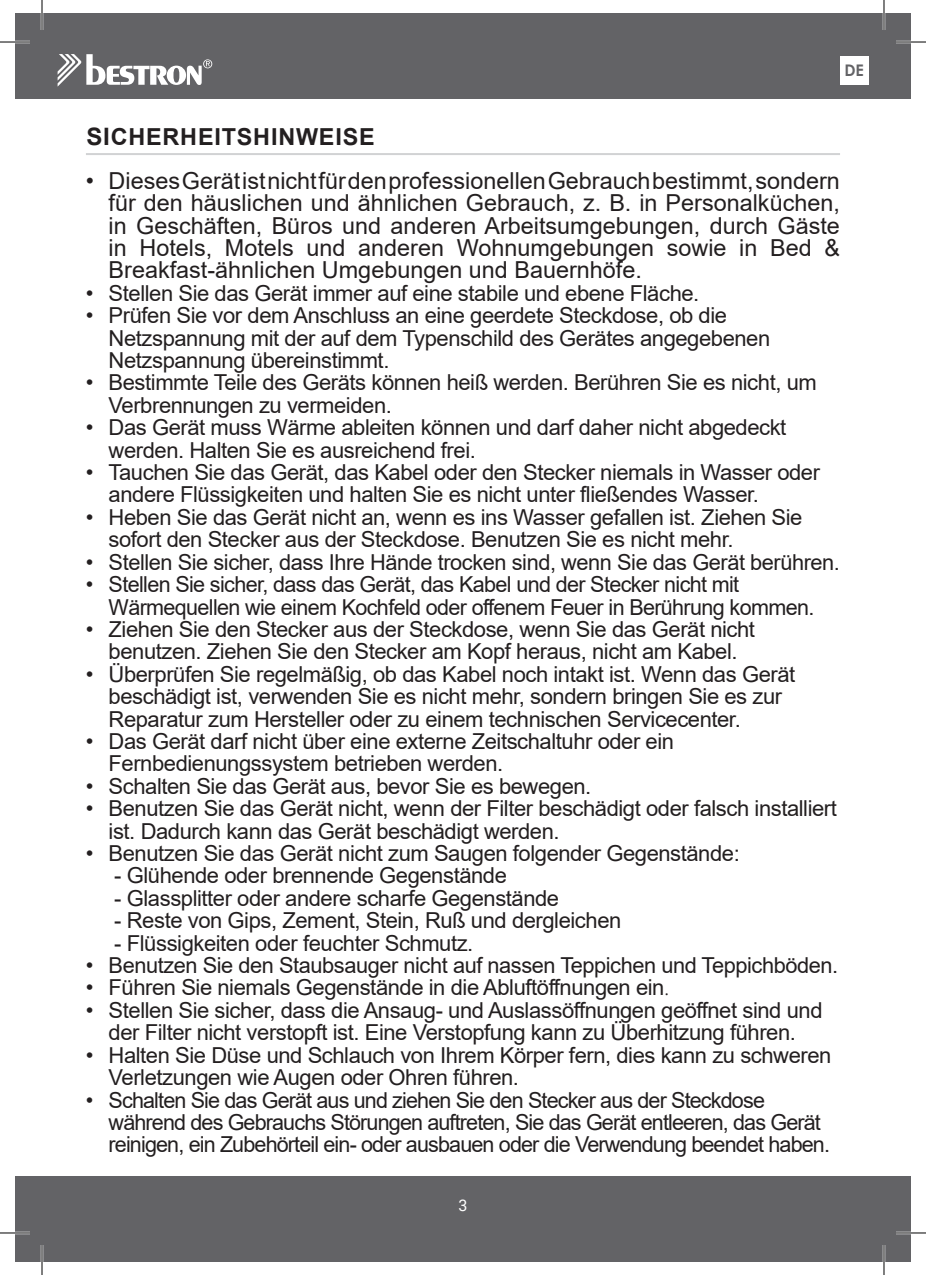
<style>
.page{position:relative;width:926px;height:1275px;background:#fff}
.page>*{position:absolute;margin:0;border:0;box-sizing:border-box;transform-origin:0 0}
.t1{font:23.4px/22.4px "Arial";color:#231f20;text-align:justify}
.t2{font:700 23.4px "Arial";letter-spacing:.035em;color:#231f20}
.t3{font:22px/22.4px "Arial";letter-spacing:-.02em;color:#231f20}
.t4{font:22px/22.4px "Arial";letter-spacing:-.04em;color:#231f20}
.t5{font:700 16px "Century Gothic";color:#636366}
.t6{font:16px "Roboto";color:#fff}
.s1{font-size:24px}
.s2{font-family:"Adobe Song Std";font-weight:300}
</style>
<div class="page">
<div style="left:15px;top:14px;width:896px;height:85px;background:#636366"></div>
<div style="left:15px;top:1176px;width:896px;height:85px;background:#636366"></div>
<svg style="left:58px;top:54px;width:154px;height:32px"></svg>
<div style="left:840px;top:56px;width:28px;height:29px;background:#fff"></div>
<hr style="left:86px;top:153px;width:754px;height:2px;background:#d1d2d4">
<hr style="left:0;top:41px;width:30px;height:2px;background:#fff">
<hr style="left:896px;top:41px;width:30px;height:2px;background:#fff">
<hr style="left:0;top:1231px;width:30px;height:3px;background:#fff">
<hr style="left:896px;top:1231px;width:30px;height:3px;background:#fff">
<hr style="left:41px;top:0;width:2px;height:30px;background:#fff">
<hr style="left:41px;top:1245px;width:2px;height:30px;background:#fff">
<hr style="left:883px;top:0;width:2px;height:30px;background:#fff">
<hr style="left:883px;top:1245px;width:2px;height:30px;background:#fff">
<hr style="left:0;top:42px;width:30px;height:1px;background:#000">
<hr style="left:896px;top:42px;width:30px;height:1px;background:#000">
<hr style="left:0;top:1232px;width:30px;height:1px;background:#000">
<hr style="left:896px;top:1232px;width:30px;height:1px;background:#000">
<hr style="left:42px;top:0;width:1px;height:30px;background:#000">
<hr style="left:42px;top:1245px;width:1px;height:30px;background:#000">
<hr style="left:884px;top:0;width:1px;height:30px;background:#000">
<hr style="left:884px;top:1245px;width:1px;height:30px;background:#000">
<p class="t5" style="left:844px;top:58px;width:21px">DE</p>
<p class="t2" style="left:86px;top:120px;width:290px"><span class="s1">SI</span>CHERHEITSHINWEISE</p>
<p class="t1" style="left:109px;top:169px;width:733px;text-indent:-23px">• Dieses Gerät ist nicht für den professionellen Gebrauch bestimmt, sondern für den häuslichen und ähnlichen Gebrauch, z. B. in Personalküchen, in Geschäften, Büros und anderen Arbeitsumgebungen, durch Gäste in Hotels, Motels und anderen Wohnumgebungen sowie in Bed &amp; Breakfast-ähnlichen Umgebungen und Bauernhöfe.</p>
<p class="t3" style="left:86px;top:282px;width:615px">• Stellen Sie das Gerät immer auf eine stabile und ebene Fläche.</p>
<p class="t3" style="left:109px;top:304px;width:663px;text-indent:-23px">• Prüfen Sie vor dem Anschluss an eine geerdete Steckdose, ob die<br>Netzspannung mit der auf dem Typenschild des Gerätes angegebenen<br>Netzspannung übereinstimmt.</p>
<p class="t3" style="left:109px;top:371px;width:710px;text-indent:-23px">• Bestimmte Teile des Geräts können heiß werden. Berühren Sie es nicht, um<br>Verbrennungen zu vermeiden.</p>
<p class="t3" style="left:109px;top:416px;width:679px;text-indent:-23px">• Das Gerät muss Wärme ableiten können und darf daher nicht abgedeckt werden. Halten Sie es ausreichend frei.</p>
<p class="t3" style="left:109px;top:461px;width:713px;text-indent:-23px">• Tauchen Sie das Gerät, das Kabel oder den Stecker niemals in Wasser oder andere Flüssigkeiten und halten Sie es nicht unter fließendes Wasser.</p>
<p class="t3" style="left:109px;top:506px;width:695px;text-indent:-23px">• Heben Sie das Gerät nicht an, wenn es ins Wasser gefallen ist. Ziehen Sie sofort den Stecker aus der Steckdose. Benutzen Sie es nicht mehr.</p>
<p class="t3" style="left:86px;top:550px;width:755px">• Stellen Sie sicher, dass Ihre Hände trocken sind, wenn Sie das Gerät berühren.</p>
<p class="t3" style="left:109px;top:573px;width:707px;text-indent:-23px">• Stellen Sie sicher, dass das Gerät, das Kabel und der Stecker nicht mit<br>Wärmequellen wie einem Kochfeld oder offenem Feuer in Berührung kommen.</p>
<p class="t3" style="left:86px;top:618px;width:671px;text-align:center">• Ziehen Sie den Stecker aus der Steckdose, wenn Sie das Gerät nicht benutzen. Ziehen Sie den Stecker am Kopf heraus, nicht am Kabel.</p>
<p class="t3" style="left:109px;top:662px;width:688px;text-indent:-23px">• Überprüfen Sie regelmäßig, ob das Kabel noch intakt ist. Wenn das Gerät beschädigt ist, verwenden Sie es nicht mehr, sondern bringen Sie es zur<br>Reparatur zum Hersteller oder zu einem technischen Servicecenter.</p>
<p class="t3" style="left:109px;top:730px;width:567px;text-indent:-23px">• Das Gerät darf nicht über eine externe Zeitschaltuhr oder ein<br>Fernbedienungssystem betrieben werden.</p>
<p class="t3" style="left:86px;top:774px;width:507px">• Schalten Sie das Gerät aus, bevor Sie es bewegen.</p>
<p class="t3" style="left:109px;top:797px;width:730px;text-indent:-23px">• Benutzen Sie das Gerät nicht, wenn der Filter beschädigt oder falsch installiert ist. Dadurch kann das Gerät beschädigt werden.</p>
<p class="t3" style="left:86px;top:842px;width:655px">• Benutzen Sie das Gerät nicht zum Saugen folgender Gegenstände:</p>
<p class="t3" style="left:114px;top:864px;width:394px">- Glühende oder brennende Gegenstände</p>
<p class="t3" style="left:114px;top:886px;width:446px">- Glassplitter oder andere scharfe Gegenstände</p>
<p class="t3" style="left:114px;top:909px;width:509px">- Reste von Gips, Zement, Stein, Ruß und dergleichen</p>
<p class="t3" style="left:114px;top:931px;width:361px">- Flüssigkeiten oder feuchter Schmutz.</p>
<p class="t3" style="left:86px;top:954px;width:754px">• Benutzen Sie den Staubsauger nicht auf nassen Teppichen und Teppichböden.</p>
<p class="t3" style="left:86px;top:976px;width:585px">• Führen Sie niemals Gegenstände in die Abluftöffnungen ein<span class="s2">.</span></p>
<p class="t3" style="left:86px;top:998px;width:738px;text-align:center">• Stellen Sie sicher, dass die Ansaug- und Auslassöffnungen geöffnet sind und der Filter nicht verstopft ist. Eine Verstopfung kann zu Überhitzung führen.</p>
<p class="t3" style="left:109px;top:1043px;width:724px;text-indent:-23px">• Halten Sie Düse und Schlauch von Ihrem Körper fern, dies kann zu schweren<br>Verletzungen wie Augen oder Ohren führen.</p>
<p class="t4" style="left:109px;top:1088px;width:723px;text-indent:-23px">• Schalten Sie das Gerät aus und ziehen Sie den Stecker aus der Steckdose während des Gebrauchs Störungen auftreten, Sie das Gerät entleeren, das Gerät reinigen, ein Zubehörteil ein- oder ausbauen oder die Verwendung beendet haben.</p>
<p class="t6" style="left:458px;top:1193px;width:10px">3</p>
</div>
